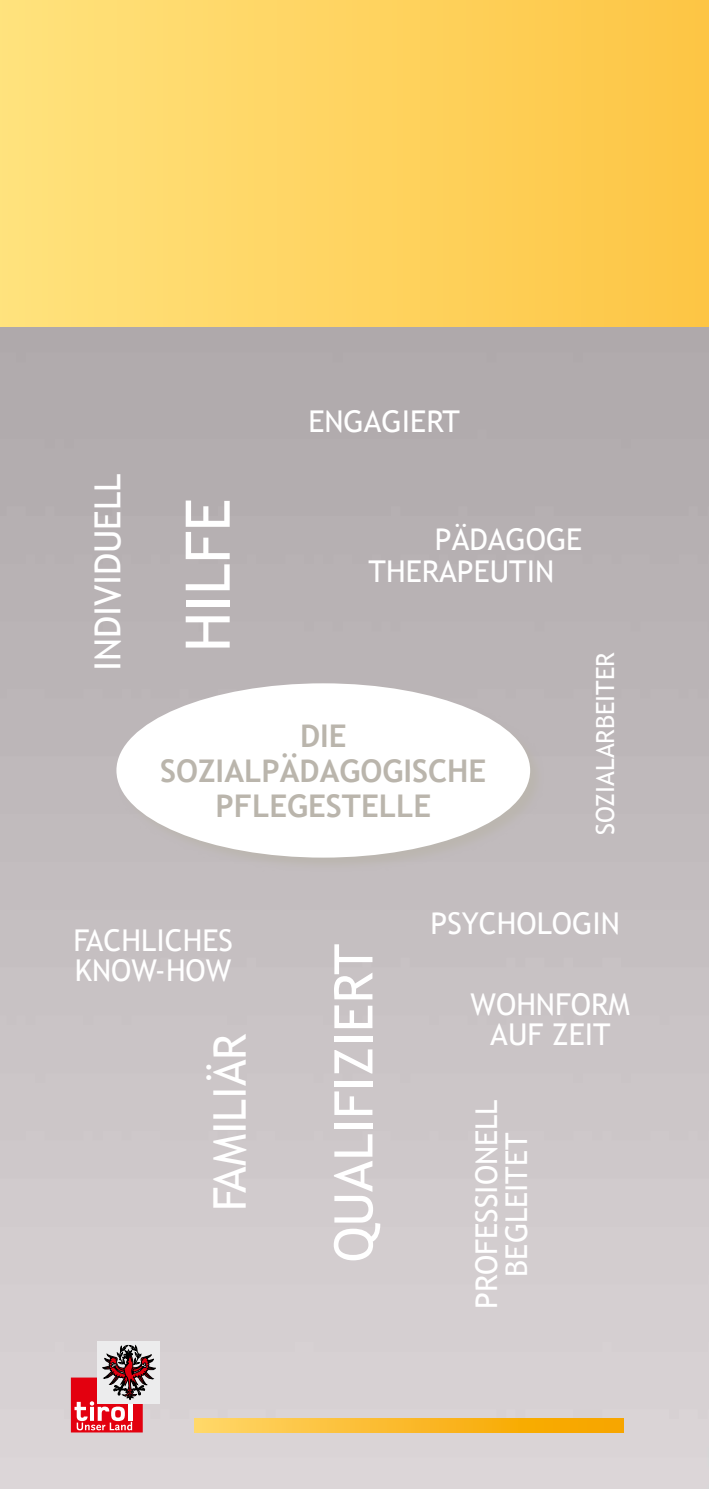
<style>
.page{position:relative;width:709px;height:1489px;background:#fff}
.page>*{position:absolute;margin:0;border:0;box-sizing:border-box;transform-origin:0 0}
.t1{font:61.5px "Trebuchet MS";color:#fff}
.t2{font:53.25px "Trebuchet MS";color:#fff}
.t3{font:45px "Trebuchet MS";color:#fff}
.t4{font:36px "Trebuchet MS";color:#fff}
.t5{font:700 31.25px "Trebuchet MS";color:#bab5ac}
.t6{font:30px/30px "Trebuchet MS";color:#fff}
.t7{font:25px "Trebuchet MS";color:#fff}
</style>
<div class="page">
<img style="left:0;top:327px;width:709px;height:1161px">
<div style="left:0;top:0;width:709px;height:327px;background:linear-gradient(to right,#ffe27d,#fdc544)"></div>
<div style="left:97px;top:1340px;width:63px;height:63px;background:#ececed"></div>
<svg style="left:71px;top:1340px;width:84px;height:92px"></svg>
<svg style="left:194px;top:1418px;width:430px;height:14px;background:#faba2a"></svg>
<div style="left:116px;top:682px;width:428px;height:190px;background:#beb9b9"></div>
<div style="left:118px;top:684px;width:411px;height:172px;background:#fff;border-radius:50%"></div>
<p class="t4" style="left:86px;top:671px;width:199px;rotate:-90deg">INDIVIDUELL</p>
<p class="t6" style="left:308px;top:407px;width:153px">ENGAGIERT</p>
<h1 class="t1" style="left:172px;top:652px;width:155px;rotate:-90deg">HILFE</h1>
<p class="t6" style="left:368px;top:523px;width:215px;line-height:32px;text-indent:66px">PÄDAGOGE<br>THERAPEUTIN</p>
<p class="t5" style="left:300px;top:716px;width:33px">DIE</p>
<p class="t5" style="left:160px;top:751px;width:324px">SOZIALPÄDAGOGISCHE</p>
<p class="t5" style="left:215px;top:786px;width:19px">PFLE</p>
<p class="t5" style="left:287px;top:786px;width:40px">GESTELLE</p>
<p class="t7" style="left:590px;top:835px;width:185px;rotate:-90deg">SOZIALARBEITER</p>
<p class="t6" style="left:73px;top:925px;width:161px">FACHLICHES<br>KNOW-HOW</p>
<h3 class="t3" style="left:203px;top:1211px;width:179px;rotate:-90deg">FAMILIÄR</h3>
<h2 class="t2" style="left:322px;top:1262px;width:320px;rotate:-90deg">QUALIFIZIERT</h2>
<p class="t6" style="left:430px;top:909px;width:191px">PSYCHOLOGIN</p>
<p class="t6" style="left:470px;top:989px;width:161px;text-align:center">WOHNFORM<br>AUF ZEIT</p>
<p class="t6" style="left:472px;top:1308px;width:211px;text-align:center;rotate:-90deg">PROFESSIONELL<br>BEGLEITET</p>
</div>
